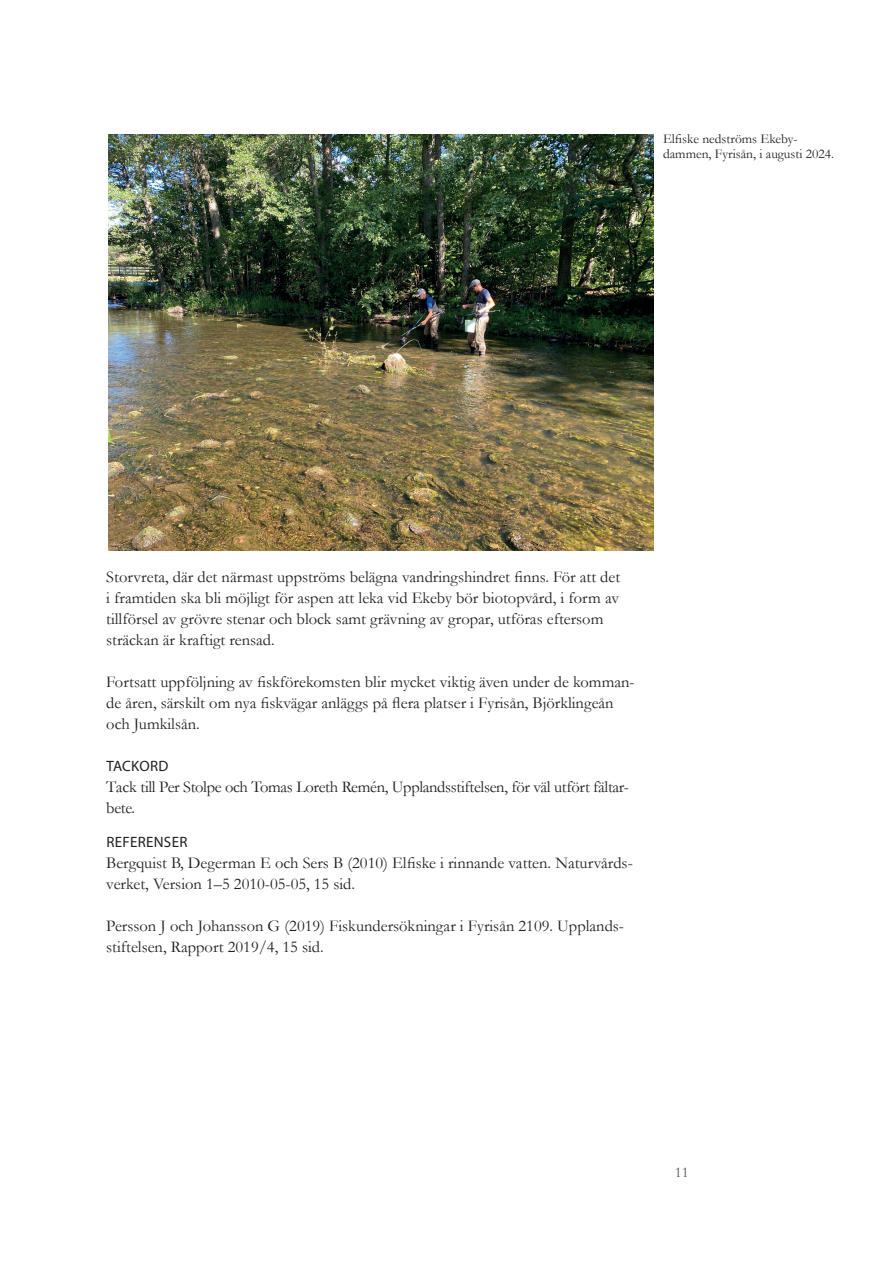
<style>
.page{position:relative;width:893px;height:1263px;background:#fff}
.page>*{position:absolute;margin:0;border:0;box-sizing:border-box;transform-origin:0 0}
.t1{font:16.5px/21px "Garamond";color:#231f20}
.t2{font:16.5px/21px "Garamond";letter-spacing:-.02em;color:#231f20}
.t3{font:15px "Myriad Pro";letter-spacing:.02em;color:#231f20}
.t4{font:15px "Garamond";color:#57585a}
.t5{font:13.5px/15px "Garamond";color:#231f20}
</style>
<div class="page">
<img style="left:108px;top:135px;width:545px;height:415px">
<p class="t5" style="left:663px;top:131px;width:173px">Elfiske nedströms Ekeby&shy;dammen, Fyrisån, i augusti 2024.</p>
<p class="t1" style="left:106px;top:566px;width:515px">Storvreta, där det närmast uppströms belägna vandringshindret finns. För att det i framtiden ska bli möjligt för aspen att leka vid Ekeby bör biotopvård, i form av tillförsel av grövre stenar och block samt grävning av gropar, utföras eftersom sträckan är kraftigt rensad.</p>
<p class="t1" style="left:106px;top:671px;width:530px">Fortsatt uppföljning av fiskförekomsten blir mycket viktig även under de komman&shy;de åren, särskilt om nya fiskvägar anläggs på flera platser i Fyrisån, Björklingeån och Jumkilsån.</p>
<p class="t3" style="left:106px;top:757px;width:64px">TACKORD</p>
<p class="t2" style="left:106px;top:776px;width:524px">Tack till Per Stolpe och Tomas Loreth Remén, Upplandsstiftelsen, för väl utfört fältar&shy;bete.</p>
<p class="t3" style="left:106px;top:832px;width:82px">REFERENSER</p>
<p class="t1" style="left:106px;top:852px;width:528px">Bergquist B, Degerman E och Sers B (2010) Elfiske i rinnande vatten. Naturvårds&shy;verket, Version 1–5 2010-05-05, 15 sid.</p>
<p class="t1" style="left:106px;top:915px;width:519px">Persson J och Johansson G (2019) Fiskundersökningar i Fyrisån 2109. Upplands&shy;stiftelsen, Rapport 2019/4, 15 sid.</p>
<p class="t4" style="left:675px;top:1163px;width:16px">11</p>
</div>
